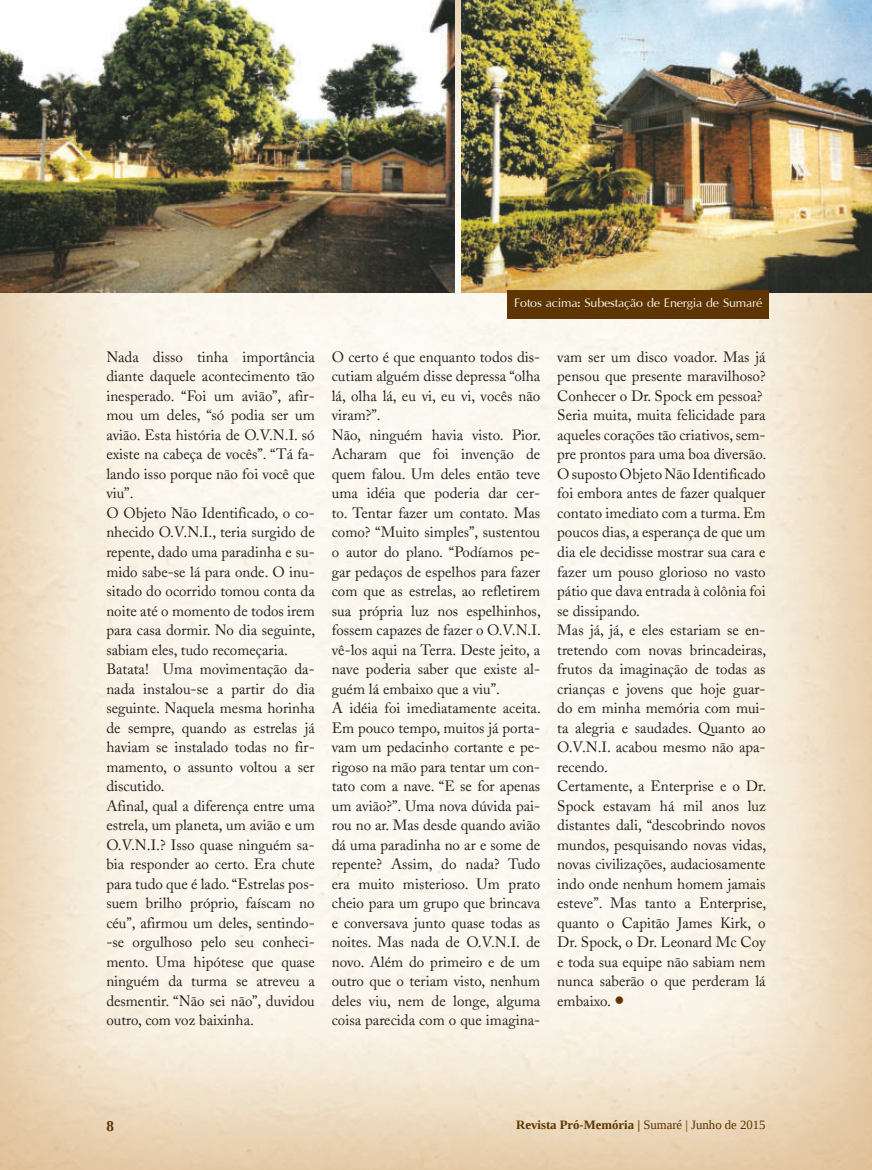
<style>
.page{position:relative;width:872px;height:1170px;background:#fff}
.page>*{position:absolute;margin:0;border:0;box-sizing:border-box;transform-origin:0 0}
.t1{font:19.5px "Iris UPC";letter-spacing:-.01em;color:#fff}
.t2{font:15px/19.5px "Adobe Caslon";color:#231f20}
.t3{font:700 15px "Liberation Serif";color:#5e3500}
.t4{font:700 12.75px "Liberation Serif";color:#5e3500}
.s1{font-family:"Times New Roman";font-size:30px;color:#5e3500}
.s2{font-weight:400}
</style>
<div class="page">
<img style="left:0;top:0;width:872px;height:1169px">
<img style="left:0;top:0;width:454px;height:292px">
<img style="left:462px;top:0;width:410px;height:292px">
<div style="left:507px;top:291px;width:261px;height:28px;background:#5e3500"></div>
<h1 class="t1" style="left:514px;top:295px;width:250px">Fotos acima: Subestação de Energia de Sumaré</h1>
<p class="t2" style="left:332px;top:347px;width:210px">O certo é que enquanto todos dis&shy;cutiam alguém disse depressa “olha lá, olha lá, eu vi, eu vi, vocês não viram?”.<br>Não, ninguém havia visto. Pior.<br>Acharam que foi invenção de quem falou. Um deles então teve uma idéia que poderia dar cer&shy;to. Tentar fazer um contato. Mas como? “Muito simples”, sustentou o autor do plano. “Podíamos pe&shy;gar pedaços de espelhos para fazer com que as estrelas, ao refletirem sua própria luz nos espelhinhos, fossem capazes de fazer o O.V.N.I. vê-los aqui na Terra. Deste jeito, a nave poderia saber que existe al&shy;guém lá embaixo que a viu”.<br>A idéia foi imediatamente aceita.<br>Em pouco tempo, muitos já porta&shy;vam um pedacinho cortante e pe&shy;rigoso na mão para tentar um con&shy;tato com a nave. “E se for apenas um avião?”. Uma nova dúvida pai&shy;rou no ar. Mas desde quando avião dá uma paradinha no ar e some de repente? Assim, do nada? Tudo era muito misterioso. Um prato cheio para um grupo que brincava e conversava junto quase todas as noites. Mas nada de O.V.N.I. de novo. Além do primeiro e de um outro que o teriam visto, nenhum deles viu, nem de longe, alguma coisa parecida com o que imagina-</p>
<p class="t2" style="left:106px;top:347px;width:210px">Nada disso tinha importância diante daquele acontecimento tão inesperado. “Foi um avião”, afir&shy;mou um deles, “só podia ser um avião. Esta história de O.V.N.I. só existe na cabeça de vocês”. “Tá fa&shy;lando isso porque não foi você que viu”.<br>O Objeto Não Identificado, o co&shy;nhecido O.V.N.I., teria surgido de repente, dado uma paradinha e su&shy;mido sabe-se lá para onde. O inu&shy;sitado do ocorrido tomou conta da noite até o momento de todos irem para casa dormir. No dia seguinte, sabiam eles, tudo recomeçaria.<br>Batata! Uma movimentação da&shy;nada instalou-se a partir do dia seguinte. Naquela mesma horinha de sempre, quando as estrelas já haviam se instalado todas no fir&shy;mamento, o assunto voltou a ser discutido.<br>Afinal, qual a diferença entre uma estrela, um planeta, um avião e um<br>O.V.N.I.? Isso quase ninguém sa&shy;bia responder ao certo. Era chute para tudo que é lado. “Estrelas pos&shy;suem brilho próprio, faíscam no céu”, afirmou um deles, sentindo--se orgulhoso pelo seu conheci&shy;mento. Uma hipótese que quase ninguém da turma se atreveu a desmentir. “Não sei não”, duvidou outro, com voz baixinha.</p>
<p class="t2" style="left:557px;top:347px;width:210px">vam ser um disco voador. Mas já pensou que presente maravilhoso?<br>Conhecer o Dr. Spock em pessoa?<br>Seria muita, muita felicidade para aqueles corações tão criativos, sem&shy;pre prontos para uma boa diversão.<br>O suposto Objeto Não Identificado foi embora antes de fazer qualquer contato imediato com a turma. Em poucos dias, a esperança de que um dia ele decidisse mostrar sua cara e fazer um pouso glorioso no vasto pátio que dava entrada à colônia foi se dissipando.<br>Mas já, já, e eles estariam se en&shy;tretendo com novas brincadeiras, frutos da imaginação de todas as crianças e jovens que hoje guar&shy;do em minha memória com mui&shy;ta alegria e saudades. Quanto ao<br>O.V.N.I. acabou mesmo não apa&shy;recendo.<br>Certamente, a Enterprise e o Dr.<br>Spock estavam há mil anos luz distantes dali, “descobrindo novos mundos, pesquisando novas vidas, novas civilizações, audaciosamente indo onde nenhum homem jamais esteve”. Mas tanto a Enterprise, quanto o Capitão James Kirk, o<br>Dr. Spock, o Dr. Leonard Mc Coy e toda sua equipe não sabiam nem nunca saberão o que perderam lá embaixo. <span class="s1">•</span></p>
<p class="t3" style="left:106px;top:1120px;width:9px">8</p>
<p class="t4" style="left:516px;top:1120px;width:251px">Revista Pró-Memória | <span class="s2">Sumaré | Junho de 2015</span></p>
</div>
